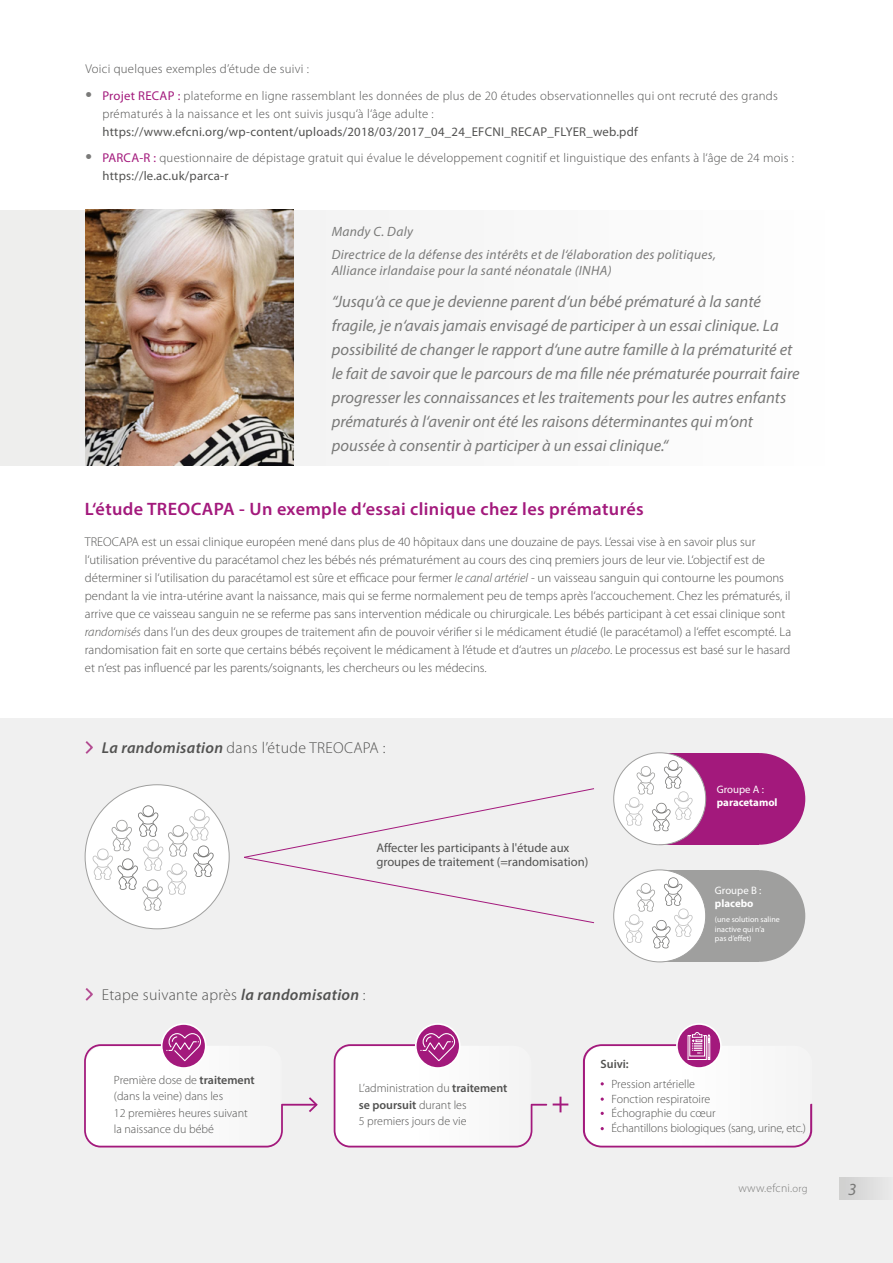
<style>
.page{position:relative;width:893px;height:1263px;background:#fff}
.page>*{position:absolute;margin:0;border:0;box-sizing:border-box;transform-origin:0 0}
.t1{font:600 18px "Myriad Pro";letter-spacing:.02em;color:#a3197c}
.t2{font:italic 17.1px "Myriad Pro";color:#7a7a79}
.t3{font:italic 16.5px/24px "Myriad Pro";color:#7a7a79}
.t4{font:300 15.75px "Myriad Pro";letter-spacing:.02em;color:#525251}
.t5{font:italic 13.5px/22.5px "Myriad Pro";letter-spacing:.02em;color:#7a7a79}
.t6{font:300 12.75px/18px "Myriad Pro";color:#525251}
.t7{font:300 12.75px/18px "Myriad Pro";letter-spacing:.02em;color:#525251}
.t8{font:12.75px "Myriad Pro";letter-spacing:.02em;color:#525251}
.t9{font:12.6px/14px "Myriad Pro";color:#525251}
.t10{font:300 12px/16.5px "Myriad Pro";color:#525251}
.t11{font:600 12px "Myriad Pro";color:#525251}
.t12{font:300 11.7px "Myriad Pro";letter-spacing:.02em;color:#7a7a79}
.t13{font:700 10.8px "Myriad Pro";color:#fff}
.t14{font:10.8px "Myriad Pro";color:#fff}
.t15{font:7.95px/9.6px "Myriad Pro";color:#fff}
.s1{font-weight:600;font-size:21px;color:#7a7a79}
.s2{font-weight:400;color:#a3197c}
.s3{font-weight:400}
.s4{font-style:italic}
.s5{font-weight:600;font-style:italic}
.s6{font-weight:600}
.s7{font-size:10.65px}
</style>
<div class="page">
<div style="left:0;top:210px;width:893px;height:256px;background:#f8f8f8"></div>
<img style="left:85px;top:210px;width:208px;height:256px">
<div style="left:0;top:719px;width:893px;height:544px;background:#f0f0f0"></div>
<div style="left:714px;top:753px;width:91px;height:92px;background:#a3197c;border-radius:50%"></div>
<div style="left:660px;top:753px;width:99px;height:92px;background:#a3197c"></div>
<div style="left:85px;top:785px;width:144px;height:144px;background:#fff;border-radius:50%"></div>
<svg style="left:92px;top:805px;width:122px;height:106px"></svg>
<div style="left:614px;top:753px;width:92px;height:92px;background:#fff;border-radius:50%"></div>
<svg style="left:625px;top:760px;width:68px;height:71px"></svg>
<div style="left:714px;top:870px;width:91px;height:92px;background:#9f9f9e;border-radius:50%"></div>
<div style="left:660px;top:870px;width:99px;height:92px;background:#9f9f9e"></div>
<div style="left:614px;top:870px;width:92px;height:92px;background:#fff;border-radius:50%"></div>
<svg style="left:625px;top:877px;width:68px;height:71px"></svg>
<svg style="left:244px;top:788px;width:350px;height:136px"></svg>
<svg style="left:85px;top:741px;width:8px;height:13px"></svg>
<svg style="left:85px;top:988px;width:8px;height:13px"></svg>
<svg style="left:553px;top:1097px;width:15px;height:15px"></svg>
<svg style="left:162px;top:1024px;width:44px;height:44px"></svg>
<div style="left:161px;top:1023px;width:46px;height:46px;border:2px solid #fff;border-radius:50%"></div>
<svg style="left:84px;top:1032px;width:234px;height:115px"></svg>
<svg style="left:416px;top:1024px;width:44px;height:44px"></svg>
<div style="left:415px;top:1023px;width:46px;height:46px;border:2px solid #fff;border-radius:50%"></div>
<svg style="left:334px;top:1032px;width:213px;height:115px"></svg>
<svg style="left:677px;top:1024px;width:44px;height:44px"></svg>
<div style="left:676px;top:1023px;width:46px;height:46px;border:2px solid #fff;border-radius:50%"></div>
<svg style="left:583px;top:1032px;width:229px;height:115px"></svg>
<div style="left:839px;top:1177px;width:54px;height:22px;background:#dcdcdc"></div>
<p class="t7" style="left:85px;top:60px;width:225px">Voici quelques exemples d’étude de suivi :</p>
<p class="t7" style="left:102px;top:87px;width:677px;text-indent:-17px"><span class="s1">•</span> <span class="s2">Projet RECAP :</span> plateforme en ligne rassemblant les données de plus de 20 études observationnelles qui ont recruté des grands prématurés à la naissance et les ont suivis jusqu‘à l‘âge adulte :</p>
<p class="t8" style="left:102px;top:124px;width:537px">https://www.efcni.org/wp-content/uploads/2018/03/2017_04_24_EFCNI_RECAP_FLYER_web.pdf</p>
<p class="t7" style="left:102px;top:149px;width:693px;text-indent:-17px"><span class="s1">•</span> <span class="s2">PARCA-R :</span> questionnaire de dépistage gratuit qui évalue le développement cognitif et linguistique des enfants à l‘âge de 24 mois : <span class="s3">https://le.ac.uk/parca-r</span></p>
<p class="t5" style="left:332px;top:220px;width:386px">Mandy C. Daly<br>Directrice de la défense des intérêts et de l‘élaboration des politiques,</p>
<p class="t5" style="left:332px;top:259px;width:281px">Alliance irlandaise pour la santé néonatale (INHA)</p>
<p class="t3" style="left:332px;top:289px;width:469px">“Jusqu‘à ce que je devienne parent d‘un bébé prématuré à la santé fragile, je n‘avais jamais envisagé de participer à un essai clinique. La possibilité de changer le rapport d‘une autre famille à la prématurité et le fait de savoir que le parcours de ma fille née prématurée pourrait faire progresser les connaissances et les traitements pour les autres enfants prématurés à l‘avenir ont été les raisons déterminantes qui m‘ont poussée à consentir à participer à un essai clinique.“</p>
<h1 class="t1" style="left:85px;top:498px;width:560px">L‘étude TREOCAPA - Un exemple d‘essai clinique chez les prématurés</h1>
<p class="t6" style="left:85px;top:533px;width:708px">TREOCAPA est un essai clinique européen mené dans plus de 40 hôpitaux dans une douzaine de pays. L‘essai vise à en savoir plus sur l‘utilisation préventive du paracétamol chez les bébés nés prématurément au cours des cinq premiers jours de leur vie. L‘objectif est de déterminer si l‘utilisation du paracétamol est sûre et efficace pour fermer <span class="s4">le canal artériel</span> - un vaisseau sanguin qui contourne les poumons pendant la vie intra-utérine avant la naissance, mais qui se ferme normalement peu de temps après l‘accouchement. Chez les prématurés, il arrive que ce vaisseau sanguin ne se referme pas sans intervention médicale ou chirurgicale. Les bébés participant à cet essai clinique sont <span class="s4">randomisés</span> dans l‘un des deux groupes de traitement afin de pouvoir vérifier si le médicament étudié (le paracétamol) a l‘effet escompté. La randomisation fait en sorte que certains bébés reçoivent le médicament à l‘étude et d‘autres un <span class="s4">placebo</span>. Le processus est basé sur le hasard et n‘est pas influencé par les parents/soignants, les chercheurs ou les médecins.</p>
<p class="t4" style="left:102px;top:739px;width:285px"><span class="s5">La randomisation</span> dans l’étude TREOCAPA :</p>
<p class="t9" style="left:376px;top:841px;width:213px">Affecter les participants à l'étude aux groupes de traitement (=randomisation)</p>
<p class="t4" style="left:102px;top:986px;width:265px">Etape suivante après <span class="s5">la randomisation</span> :</p>
<p class="t11" style="left:601px;top:1056px;width:30px">Suivi:</p>
<p class="t14" style="left:717px;top:782px;width:49px">Groupe A :</p>
<p class="t13" style="left:717px;top:796px;width:62px">paracetamol</p>
<p class="t14" style="left:715px;top:883px;width:48px">Groupe B :</p>
<p class="t13" style="left:715px;top:896px;width:40px">placebo</p>
<p class="t15" style="left:715px;top:914px;width:66px">(une solution saline inactive qui n’a<br>pas d’effet)</p>
<p class="t10" style="left:114px;top:1072px;width:142px">Première dose de <span class="s6">traitement </span>(dans la veine) dans les<br>12 premières heures suivant la naissance du bébé</p>
<p class="t10" style="left:359px;top:1080px;width:150px">L’administration du <span class="s6">traitement se poursuit</span> durant les<br>5 premiers jours de vie</p>
<p class="t10" style="left:611px;top:1076px;width:196px;line-height:14.9px">Pression artérielle<br>Fonction respiratoire<br>Échographie du cœur<br>Échantillons biologiques (sang, urine, etc.)</p>
<p class="t12" style="left:738px;top:1182px;width:71px">www.efcni.<span class="s7">org</span></p>
<h2 class="t2" style="left:848px;top:1178px;width:10px">3</h2>
</div>
